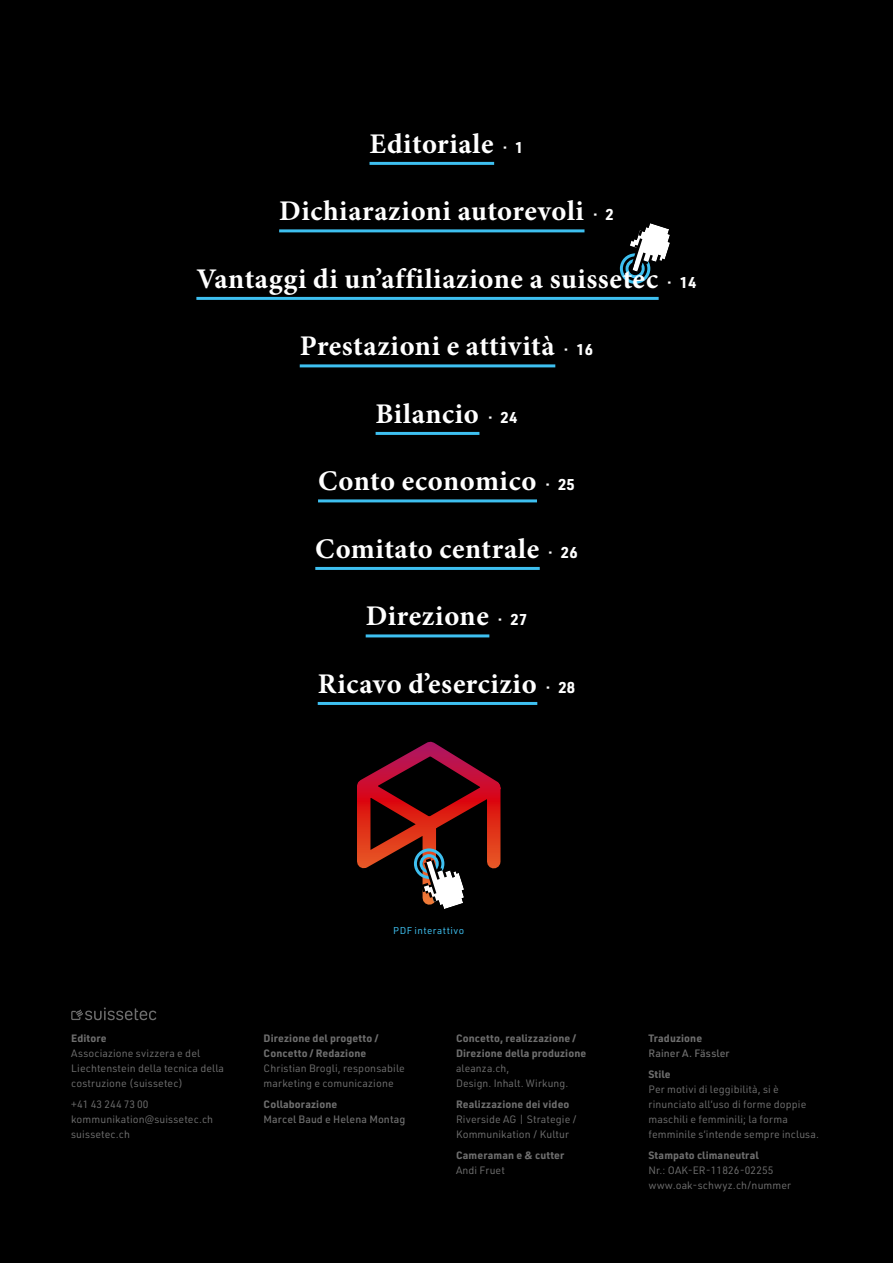
<style>
.page{position:relative;width:893px;height:1263px;background:#000}
.page>*{position:absolute;margin:0;border:0;box-sizing:border-box;transform-origin:0 0}
.t1{font:700 28.5px "Minion Pro";letter-spacing:.02em;color:#fff}
.t2{font:10.5px/15px "URWDIN";letter-spacing:.01em;color:#6e6e6e}
.t3{font:700 10.5px/15px "URWDIN";letter-spacing:.01em;color:#6e6e6e}
.t4{font:500 10.5px "URWDIN";letter-spacing:.01em;color:#6e6e6e}
.t5{font:9.75px "URWDIN";letter-spacing:.05em;color:#3ec0f0}
.s1{font-family:"URWDIN";font-size:15.3px}
</style>
<div class="page">
<div style="left:625px;top:259px;width:20px;height:19px;border:3px solid #3ec0f0;border-radius:50%"></div>
<div style="left:620px;top:253px;width:30px;height:31px;border:3px solid #3ec0f0;border-radius:50%"></div>
<hr style="left:369px;top:162px;width:125px;height:3px;background:#3ec0f0">
<hr style="left:279px;top:229px;width:305px;height:3px;background:#3ec0f0">
<hr style="left:196px;top:297px;width:463px;height:3px;background:#3ec0f0">
<hr style="left:300px;top:364px;width:255px;height:3px;background:#3ec0f0">
<hr style="left:376px;top:432px;width:103px;height:3px;background:#3ec0f0">
<hr style="left:318px;top:499px;width:219px;height:3px;background:#3ec0f0">
<hr style="left:315px;top:567px;width:225px;height:3px;background:#3ec0f0">
<hr style="left:366px;top:634px;width:123px;height:3px;background:#3ec0f0">
<hr style="left:318px;top:702px;width:219px;height:3px;background:#3ec0f0">
<svg style="left:71px;top:1007px;width:85px;height:13px"></svg>
<svg style="left:357px;top:741px;width:144px;height:168px"></svg>
<svg style="left:627px;top:223px;width:43px;height:51px"></svg>
<h1 class="t1" style="left:369px;top:127px;width:155px">Editoriale <span class="s1">· 1</span></h1>
<h1 class="t1" style="left:279px;top:194px;width:336px">Dichiarazioni autorevoli <span class="s1">· 2</span></h1>
<h1 class="t1" style="left:196px;top:262px;width:502px">Vantaggi di un’affiliazione a suissetec <span class="s1">· 14</span></h1>
<h1 class="t1" style="left:300px;top:329px;width:295px">Prestazioni e attività <span class="s1">· 16</span></h1>
<h1 class="t1" style="left:376px;top:397px;width:143px">Bilancio <span class="s1">· 24</span></h1>
<h1 class="t1" style="left:318px;top:464px;width:258px">Conto economico <span class="s1">· 25</span></h1>
<h1 class="t1" style="left:315px;top:532px;width:264px">Comitato centrale <span class="s1">· 26</span></h1>
<h1 class="t1" style="left:366px;top:599px;width:163px">Direzione <span class="s1">· 27</span></h1>
<h1 class="t1" style="left:318px;top:667px;width:259px">Ricavo d’esercizio <span class="s1">· 28</span></h1>
<p class="t3" style="left:71px;top:1030px;width:37px">Editore</p>
<p class="t2" style="left:71px;top:1045px;width:154px">Associazione svizzera e del<br>Liechtenstein della tecnica della costruzione (suissetec)</p>
<p class="t2" style="left:71px;top:1096px;width:143px">+41 43 244 73 00 kommunikation@suissetec.ch suissetec.ch</p>
<p class="t5" style="left:393px;top:924px;width:73px">PDF interattivo</p>
<p class="t3" style="left:264px;top:1030px;width:116px">Direzione del progetto /<br>Concetto / Redazione</p>
<p class="t2" style="left:264px;top:1060px;width:143px">Christian Brogli, responsabile marketing e comunicazione</p>
<p class="t3" style="left:264px;top:1096px;width:75px">Collaborazione</p>
<p class="t4" style="left:264px;top:1112px;width:143px">Marcel Baud e Helena Montag</p>
<p class="t3" style="left:456px;top:1030px;width:132px">Concetto, realizzazione /<br>Direzione della produzione</p>
<p class="t2" style="left:456px;top:1060px;width:114px">aleanza.ch,<br>Design. Inhalt. Wirkung.</p>
<p class="t3" style="left:456px;top:1096px;width:115px">Realizzazione dei video</p>
<p class="t2" style="left:456px;top:1111px;width:122px">Riverside AG | Strategie /<br>Kommunikation / Kultur</p>
<p class="t3" style="left:456px;top:1147px;width:110px">Cameraman e &amp; cutter</p>
<p class="t2" style="left:456px;top:1163px;width:50px">Andi Fruet</p>
<p class="t3" style="left:648px;top:1030px;width:55px">Traduzione</p>
<p class="t4" style="left:648px;top:1046px;width:83px">Rainer A. Fässler</p>
<p class="t3" style="left:648px;top:1066px;width:24px">Stile</p>
<p class="t2" style="left:648px;top:1081px;width:172px">Per motivi di leggibilità, si è rinunciato all’uso di forme doppie maschili e femminili; la forma femminile s’intende sempre inclusa.</p>
<p class="t3" style="left:648px;top:1147px;width:112px">Stampato climaneutral</p>
<p class="t2" style="left:648px;top:1163px;width:144px">Nr.: OAK-ER-11826-02255 www.oak-schwyz.ch/nummer</p>
</div>
